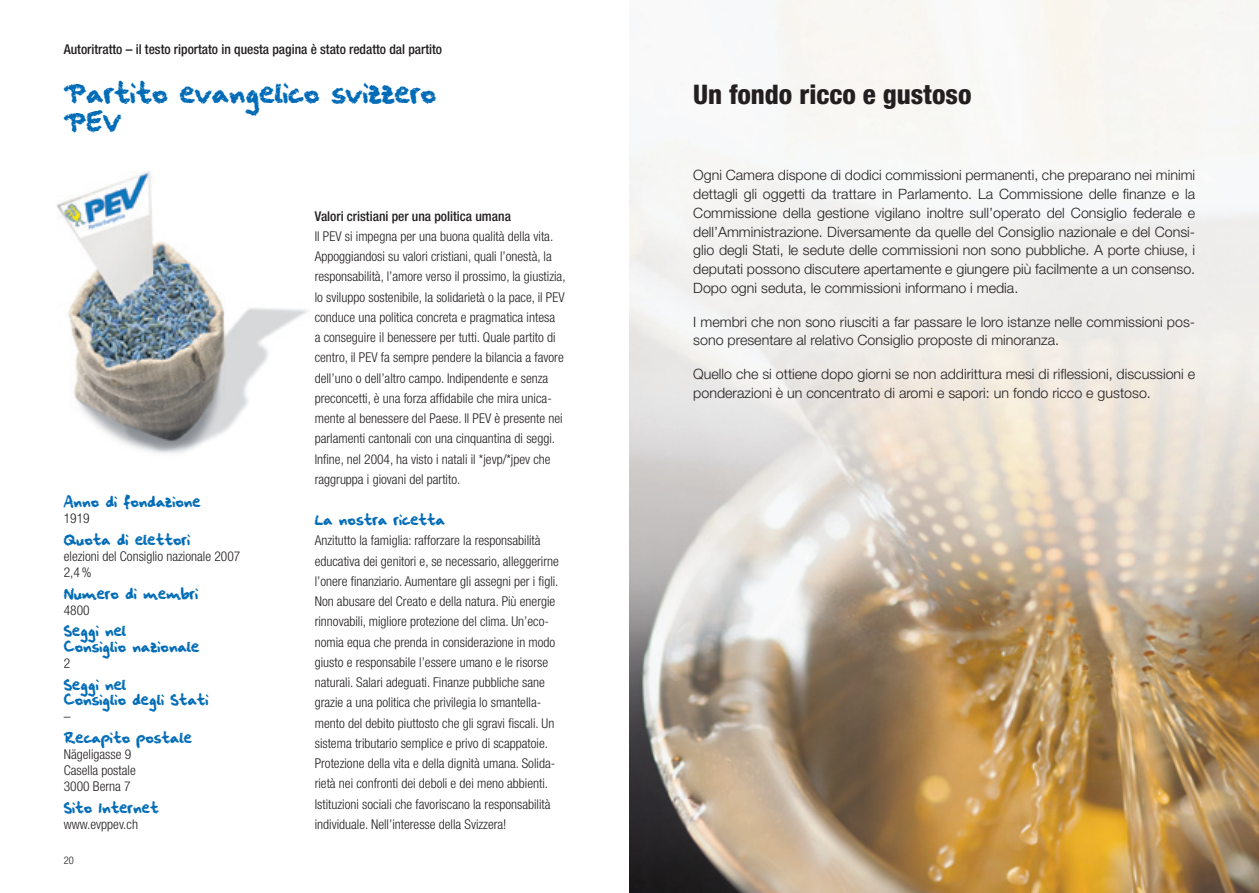
<style>
.page{position:relative;width:1259px;height:893px;background:#fff}
.page>*{position:absolute;margin:0;border:0;box-sizing:border-box;transform-origin:0 0}
.t1{font:800 condensed 27px "Helvetica Neue LT Std";color:#231f20}
.t2{font:23.85px/28.7px "squeakychalksound";letter-spacing:-.005em;color:#006bb6}
.t3{font:300 14.25px/18.8px "Helvetica Neue LT Std";color:#231f20}
.t4{font:300 condensed 13.5px/20.2px "Helvetica Neue LT Std";color:#231f20}
.t5{font:500 condensed 13.5px "Helvetica Neue LT Std";color:#231f20}
.t6{font:12.75px/15.3px "squeakychalksound";color:#006bb6}
.t7{font:300 condensed 10.5px "Helvetica Neue LT Std";color:#231f20}
</style>
<div class="page">
<img style="left:629px;top:0;width:630px;height:893px">
<img style="left:57px;top:171px;width:251px;height:283px">
<p class="t5" style="left:64px;top:41px;width:380px">Autoritratto – il testo riportato in questa pagina è stato redatto dal partito</p>
<h2 class="t2" style="left:64px;top:80px;width:374px">Partito evangelico svizzero<br>PEV</h2>
<p class="t6" style="left:64px;top:495px;width:138px">Anno di fondazione</p>
<p class="t4" style="left:64px;top:508px;width:27px">1919</p>
<p class="t6" style="left:64px;top:533px;width:128px">Quota di elettori</p>
<p class="t4" style="left:64px;top:546px;width:178px">elezioni del Consiglio nazionale 2007</p>
<p class="t4" style="left:64px;top:562px;width:29px">2,4%</p>
<p class="t6" style="left:64px;top:587px;width:136px">Numero di membri</p>
<p class="t4" style="left:64px;top:600px;width:27px">4800</p>
<p class="t6" style="left:64px;top:624px;width:137px">Seggi nel<br>Consiglio nazionale</p>
<p class="t4" style="left:64px;top:653px;width:8px">2</p>
<p class="t6" style="left:64px;top:677px;width:146px">Seggi nel<br>Consiglio degli Stati</p>
<p class="t4" style="left:64px;top:706px;width:8px">–</p>
<p class="t6" style="left:64px;top:730px;width:130px">Recapito postale</p>
<p class="t4" style="left:64px;top:744px;width:69px">Nägeligasse 9</p>
<p class="t4" style="left:64px;top:760px;width:73px">Casella postale</p>
<p class="t4" style="left:64px;top:776px;width:68px">3000 Berna 7</p>
<p class="t6" style="left:64px;top:801px;width:96px">Sito Internet</p>
<p class="t4" style="left:64px;top:814px;width:76px">www.evppev.ch</p>
<p class="t7" style="left:64px;top:855px;width:12px">20</p>
<h3 class="t5" style="left:315px;top:208px;width:198px">Valori cristiani per una politica umana</h3>
<p class="t4" style="left:315px;top:226px;width:252px">Il PEV si impegna per una buona qualità della vita.<br>Appoggiandosi su valori cristiani, quali l’onestà, la responsabilità, l’amore verso il prossimo, la giustizia, lo sviluppo sostenibile, la solidarietà o la pace, il PEV conduce una politica concreta e pragmatica intesa<br>a conseguire il benessere per tutti. Quale partito di centro, il PEV fa sempre pendere la bilancia a favore dell’uno o dell’altro campo. Indipendente e senza preconcetti, è una forza affidabile che mira unica&shy;mente al benessere del Paese. Il PEV è presente nei parlamenti cantonali con una cinquantina di seggi.<br>Infine, nel 2004, ha visto i natali il *jevp/*jpev che raggruppa i giovani del partito.</p>
<h3 class="t6" style="left:315px;top:513px;width:132px">La nostra ricetta</h3>
<p class="t4" style="left:315px;top:530px;width:246px">Anzitutto la famiglia: rafforzare la responsabilità educativa dei genitori e, se necessario, alleggerirne l’onere finanziario. Aumentare gli assegni per i figli.<br>Non abusare del Creato e della natura. Più energie rinnovabili, migliore protezione del clima. Un’eco&shy;nomia equa che prenda in considerazione in modo giusto e responsabile l’essere umano e le risorse naturali. Salari adeguati. Finanze pubbliche sane grazie a una politica che privilegia lo smantella&shy;mento del debito piuttosto che gli sgravi fiscali. Un sistema tributario semplice e privo di scappatoie.<br>Protezione della vita e della dignità umana. Solida&shy;rietà nei confronti dei deboli e dei meno abbienti.<br>Istituzioni sociali che favoriscano la responsabilità individuale. Nell’interesse della Svizzera!</p>
<h2 class="t1" style="left:693px;top:78px;width:280px">Un fondo ricco e gustoso</h2>
<p class="t3" style="left:693px;top:166px;width:503px;text-align:justify">Ogni Camera dispone di dodici commissioni permanenti, che preparano nei minimi dettagli gli oggetti da trattare in Parlamento. La Commissione delle finanze e la Commissione della gestione vigilano inoltre sull’operato del Consiglio federale e dell’Amministrazione. Diversamente da quelle del Consiglio nazionale e del Consi&shy;glio degli Stati, le sedute delle commissioni non sono pubbliche. A porte chiuse, i deputati possono discutere apertamente e giungere più facilmente a un consenso.<br>Dopo ogni seduta, le commissioni informano i media.</p>
<p class="t3" style="left:693px;top:312px;width:503px">I membri che non sono riusciti a far passare le loro istanze nelle commissioni pos&shy;sono presentare al relativo Consiglio proposte di minoranza.</p>
<p class="t3" style="left:693px;top:364px;width:503px">Quello che si ottiene dopo giorni se non addirittura mesi di riflessioni, discussioni e ponderazioni è un concentrato di aromi e sapori: un fondo ricco e gustoso.</p>
</div>
